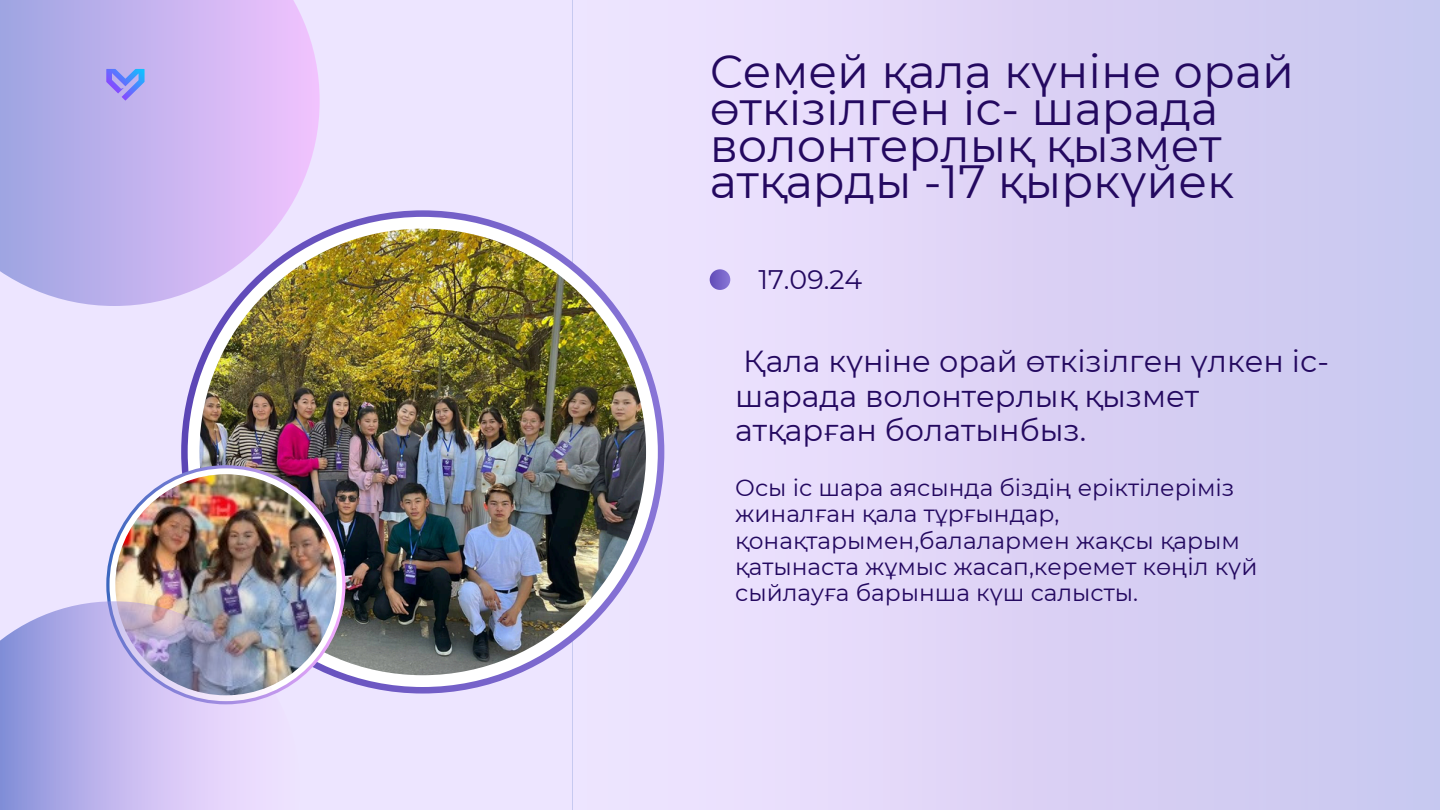
<style>
.page{position:relative;width:1440px;height:810px;background:#ede5ff}
.page>*{position:absolute;margin:0;border:0;box-sizing:border-box;transform-origin:0 0}
.t1{font:46.5px/36.7px "Montserrat";color:#240960}
.t2{font:30.4px/34.5px "Montserrat";color:#240960}
.t3{font:26.8px "Montserrat";color:#240960}
.t4{font:23.4px/26.2px "Montserrat";color:#240960}
</style>
<div class="page">
<div style="left:573px;top:0;width:867px;height:810px;background:linear-gradient(to right,#f2e5ff,#c8c5ee)"></div>
<svg style="left:0;top:0;width:320px;height:306px;background:#c8b6f0"></svg>
<svg style="left:106px;top:69px;width:39px;height:31px"></svg>
<svg style="left:181px;top:210px;width:483px;height:484px;background:#7b68cb"></svg>
<div style="left:188px;top:217px;width:470px;height:470px;background:#fff;border-radius:50%"></div>
<img style="left:199px;top:229px;width:447px;height:446px;border-radius:50%">
<svg style="left:106px;top:465px;width:240px;height:239px;background:#a691db"></svg>
<div style="left:110px;top:468px;width:232px;height:233px;background:#fff;border-radius:50%"></div>
<img style="left:115px;top:474px;width:221px;height:221px;border-radius:50%">
<svg style="left:0;top:601px;width:300px;height:209px"></svg>
<div style="left:710px;top:269px;width:20px;height:21px;background:linear-gradient(to right,#614cb8,#8774d4);border-radius:50%"></div>
<h3 class="t1" style="left:710px;top:53px;width:586px">Семей қала күніне орай өткізілген іс- шарада волонтерлық қызмет атқарды -17 қыркүйек</h3>
<p class="t3" style="left:758px;top:263px;width:105px">17.09.24</p>
<h2 class="t2" style="left:735px;top:344px;width:595px">Қала күніне орай өткізілген үлкен іс&shy;шарада волонтерлық қызмет атқарған болатынбыз.</h2>
<p class="t4" style="left:735px;top:475px;width:524px">Осы іс шара аясында біздің еріктілеріміз жиналған қала тұрғындар, қонақтарымен,балалармен жақсы қарым қатынаста жұмыс жасап,керемет көңіл күй сыйлауға барынша күш салысты.</p>
</div>
